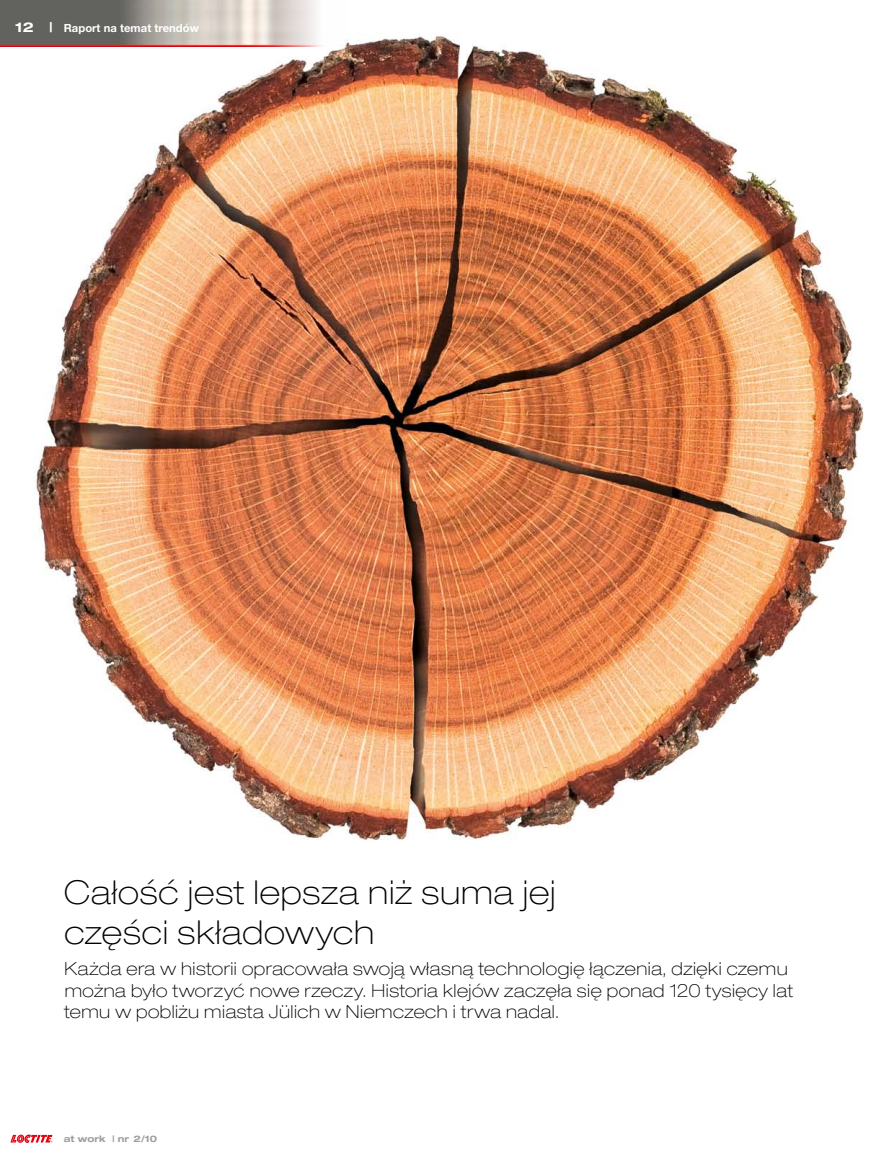
<style>
.page{position:relative;width:893px;height:1170px;background:#fff}
.page>*{position:absolute;margin:0;border:0;box-sizing:border-box;transform-origin:0 0}
.t1{font:100 expanded 33px/39.6px "Helvetica Neue LT Pro";letter-spacing:.025em;color:#000}
.t2{font:100 expanded 18px/21.6px "Helvetica Neue LT Pro";letter-spacing:.03em;color:#000}
.t3{font:700 11.25px "Helvetica Neue LT Pro";letter-spacing:.005em;color:#fff}
.t4{font:700 expanded 9px "Helvetica Neue LT Pro";letter-spacing:.005em;color:#9c9d9d}
.s1{font-stretch:expanded;font-size:13.5px}
</style>
<div class="page">
<img style="left:0;top:35px;width:864px;height:1108px">
<svg style="left:10px;top:1134px;width:43px;height:8px"></svg>
<img style="left:0;top:0;width:347px;height:46px">
<p class="t3" style="left:15px;top:21px;width:185px"><span class="s1">12 |</span> Raport na temat trendów</p>
<h1 class="t1" style="left:64px;top:871px;width:493px">Całość jest lepsza niż suma jej części składowych</h1>
<p class="t2" style="left:64px;top:957px;width:730px">Każda era w historii opracowała swoją własną technologię łączenia, dzięki czemu można było tworzyć nowe rzeczy. Historia klejów zaczęła się ponad 120 tysięcy lat temu w pobliżu miasta Jülich w Niemczech i trwa nadal.</p>
<p class="t4" style="left:64px;top:1133px;width:95px">at work | nr 2/10</p>
</div>
